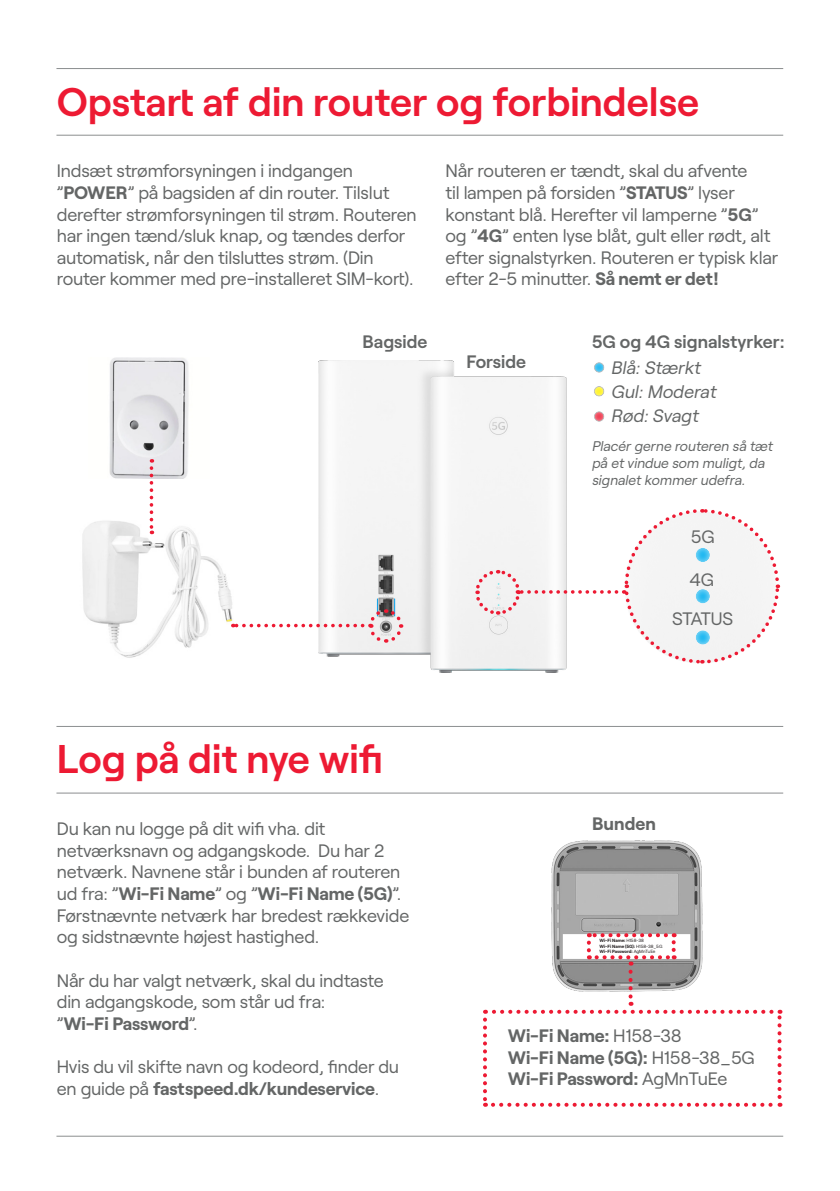
<style>
.page{position:relative;width:840px;height:1191px;background:#fff}
.page>*{position:absolute;margin:0;border:0;box-sizing:border-box;transform-origin:0 0}
.t1{font:600 40px "Roobert";color:#ed1a33}
.t2{font:18px/21.6px "Roobert";letter-spacing:-.01em;color:#646666}
.t3{font:700 18px "Roobert";letter-spacing:-.01em;color:#646666}
.t4{font:600 18px "Roobert";color:#646666}
.t5{font:italic 18px "Roobert";color:#646666}
.t6{font:italic 14px/16.8px "Roobert";color:#646666}
.t7{font:700 4.6px "Roobert";letter-spacing:-.01em;color:#231f20}
.s1{font-weight:700}
.s2{font-weight:400}
</style>
<div class="page">
<img style="left:551px;top:841px;width:150px;height:130px">
<hr style="left:56px;top:792px;width:726px;height:1px;background:#8b8e8f">
<hr style="left:56px;top:135px;width:726px;height:1px;background:#8b8e8f">
<svg style="left:586px;top:933px;width:89px;height:32px"></svg>
<svg style="left:483px;top:971px;width:298px;height:135px"></svg>
<img style="left:318px;top:361px;width:248px;height:311px">
<img style="left:82px;top:505px;width:151px;height:153px">
<svg style="left:233px;top:607px;width:171px;height:38px"></svg>
<svg style="left:622px;top:509px;width:158px;height:155px"></svg>
<svg style="left:473px;top:568px;width:143px;height:49px"></svg>
<div style="left:691px;top:587px;width:18px;height:18px;background:#fff;opacity:.75"></div>
<div style="left:691px;top:628px;width:18px;height:18px;background:#fff;opacity:.75"></div>
<div style="left:691px;top:545px;width:18px;height:18px;background:#fff;opacity:.75"></div>
<img style="left:109px;top:358px;width:80px;height:120px">
<svg style="left:150px;top:468px;width:3px;height:66px"></svg>
<div style="left:591px;top:360px;width:14px;height:14px;background:#fff;opacity:.75"></div>
<div style="left:591px;top:384px;width:14px;height:14px;background:#fff;opacity:.75"></div>
<div style="left:591px;top:409px;width:14px;height:14px;background:#fff;opacity:.75"></div>
<hr style="left:56px;top:68px;width:726px;height:1px;background:#8b8e8f">
<hr style="left:56px;top:726px;width:726px;height:1px;background:#8b8e8f">
<hr style="left:56px;top:1135px;width:726px;height:1px;background:#8b8e8f">
<p class="t1" style="left:57px;top:71px;width:643px">Opstart af din router og forbindelse</p>
<p class="t2" style="left:57px;top:159px;width:361px">Indsæt strømforsyningen i indgangen ”<span class="s1">POWER</span>” på bagsiden af din router. Tilslut derefter strømforsyningen til strøm. Routeren har ingen tænd/sluk knap, og tændes derfor automatisk, når den tilsluttes strøm. (Din router kommer med pre-installeret SIM-kort).</p>
<p class="t2" style="left:445px;top:159px;width:334px">Når routeren er tændt, skal du afvente<br>til lampen på forsiden ”<span class="s1">STATUS</span>” lyser konstant blå. Herefter vil lamperne ”<span class="s1">5G</span>” og ”<span class="s1">4G</span>” enten lyse blåt, gult eller rødt, alt efter signalstyrken. Routeren er typisk klar efter 2-5 minutter. <span class="s1">Så nemt er det!</span></p>
<p class="t4" style="left:362px;top:327px;width:66px">Bagside</p>
<p class="t4" style="left:466px;top:347px;width:61px">Forside</p>
<p class="t4" style="left:591px;top:327px;width:194px">5G og 4G signalstyrker:</p>
<p class="t5" style="left:610px;top:354px;width:95px">Blå:Stærkt</p>
<p class="t5" style="left:610px;top:378px;width:111px">Gul:Moderat</p>
<p class="t5" style="left:610px;top:402px;width:93px">Rød:Svagt</p>
<p class="t6" style="left:591px;top:437px;width:185px">Placérgerne routeren så tæt på etvindue som muligt,da signaletkommerudefra.</p>
<p class="t2" style="left:690px;top:524px;width:25px">5G</p>
<p class="t2" style="left:689px;top:567px;width:26px">4G</p>
<p class="t2" style="left:671px;top:606px;width:63px">STATUS</p>
<p class="t1" style="left:57px;top:728px;width:327px">Log på dit nye wifi</p>
<p class="t2" style="left:57px;top:816px;width:354px">Du kan nu logge på dit wifi vha. dit netværksnavn og adgangskode. Du har 2 netværk. Navnene står i bunden af routeren ud fra: ”<span class="s1">Wi-Fi Name</span>” og ”<span class="s1">Wi-Fi Name (5G)</span>”.<br>Førstnævnte netværk har bredest rækkevide og sidstnævnte højest hastighed.</p>
<p class="t2" style="left:57px;top:968px;width:328px">Når du har valgt netværk, skal du indtaste din adgangskode, som står ud fra:<br>”<span class="s1">Wi-Fi Password</span>”.</p>
<p class="t2" style="left:57px;top:1054px;width:343px">Hvis du vil skifte navn og kodeord, finder du en guide på <span class="s1">fastspeed.dk/kundeservice</span>.</p>
<p class="t3" style="left:592px;top:809px;width:65px">Bunden</p>
<p class="t7" style="left:599px;top:937px;width:46px">Wi-Fi Name: <span class="s2">H158-38</span></p>
<p class="t7" style="left:599px;top:942px;width:64px">Wi-Fi Name (5G): <span class="s2">H158-38_5G</span></p>
<p class="t7" style="left:599px;top:948px;width:57px">Wi-Fi Password: <span class="s2">AgMnTuEe</span></p>
<p class="t3" style="left:507px;top:1021px;width:175px">Wi-Fi Name: <span class="s2">H158-38</span></p>
<p class="t3" style="left:507px;top:1043px;width:248px">Wi-Fi Name (5G): <span class="s2">H158-38_5G</span></p>
<p class="t3" style="left:507px;top:1064px;width:221px">Wi-Fi Password: <span class="s2">AgMnTuEe</span></p>
</div>
